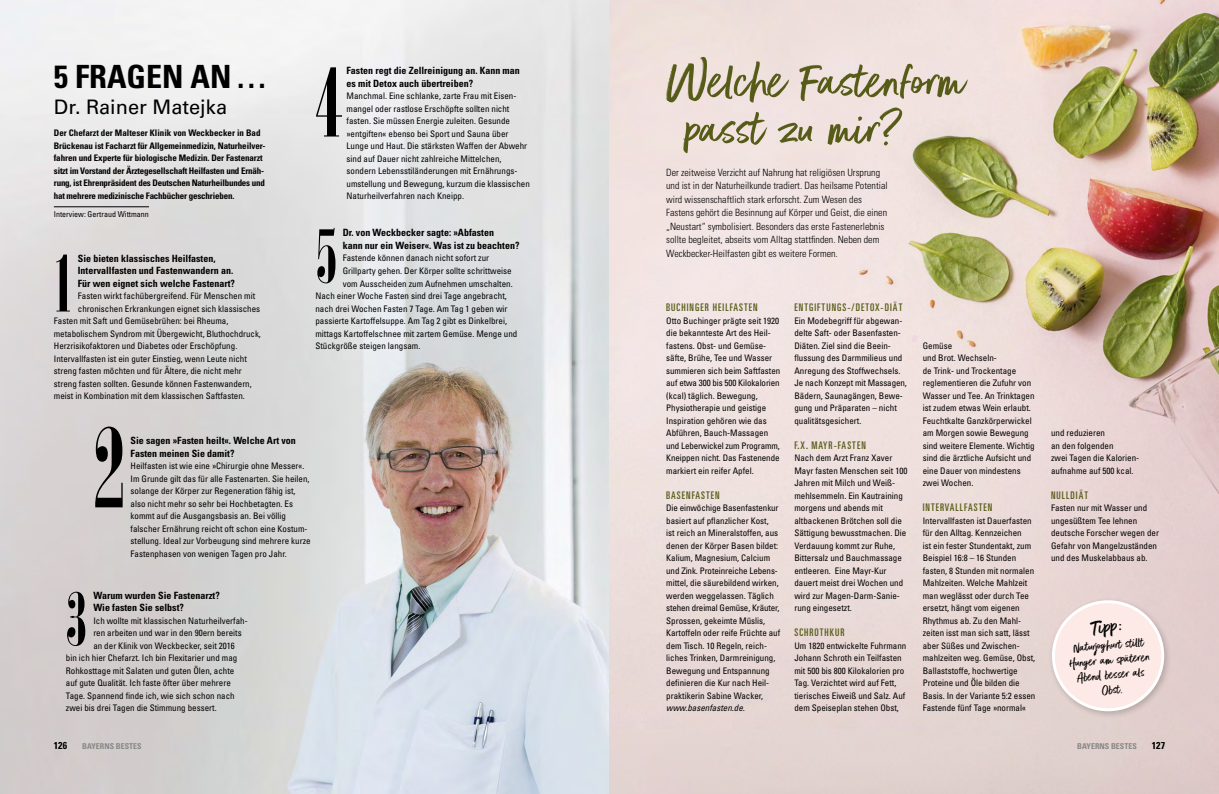
<style>
.page{position:relative;width:1219px;height:794px;background:#fff}
.page>*{position:absolute;margin:0;border:0;box-sizing:border-box;transform-origin:0 0}
.t1{font:119.6px "Arsis D";color:#000}
.t2{font:102.1px "Arsis D";color:#000}
.t3{font:84.1px "Arsis D";color:#000}
.t4{font:80.1px "Arsis D";color:#000}
.t5{font:79.5px "Arsis D";color:#000}
.t6{font:57px/47.5px "Better Times";color:#565b17}
.t7{font:700 condensed 32px "Univers LT";color:#000}
.t8{font:25px "Better Times";color:#000}
.t9{font:20px "Univers LT";color:#000}
.t10{font:15px/15px "Better Times";color:#000;text-align:center}
.t11{font:ultra-condensed 10.5px "Univers LT";letter-spacing:.1em;color:#565b17}
.t12{font:300 condensed 10px/13.5px "Univers LT";color:#000}
.t13{font:700 condensed 10px/12.5px "Univers LT";color:#000}
.t14{font:condensed 9px/12.5px "Univers LT";color:#000}
.t15{font:700 condensed 9px/12.5px "Univers LT";letter-spacing:-.02em;color:#000}
.t16{font:italic condensed 9px "Univers LT";color:#000}
.t17{font:condensed 8px "Univers LT";color:#000}
.t18{font:700 condensed 8px "Univers LT";color:#878787}
</style>
<div class="page">
<img style="left:0;top:0;width:1219px;height:794px">
<hr style="left:54px;top:206px;width:95px;height:1px;background:#000">
<div style="left:1048px;top:596px;width:124px;height:123px;background:#000;opacity:.2"></div>
<div style="left:1053px;top:602px;width:110px;height:107px;background:#fde9e5;border-radius:50%"></div>
<div style="left:1052px;top:600px;width:112px;height:111px;border:3px solid #fff;border-radius:50%"></div>
<h3 class="t7" style="left:54px;top:57px;width:215px">5 FRAGEN AN …</h3>
<h3 class="t9" style="left:54px;top:95px;width:175px">Dr. Rainer Matejka</h3>
<p class="t15" style="left:54px;top:127px;width:213px">Der Chefarzt der Malteser Klinik von Weckbecker in Bad Brückenau ist Facharzt für Allgemeinmedizin, Naturheilver&shy;fahren und Experte für biologische Medizin. Der Fastenarzt sitzt im Vorstand der Ärztegesellschaft Heilfasten und Ernäh&shy;rung, ist Ehrenpräsident des Deutschen Naturheilbundes und hat mehrere medizinische Fachbücher geschrieben.</p>
<p class="t17" style="left:54px;top:209px;width:97px">Interview: Gertraud Wittmann</p>
<p class="t13" style="left:346px;top:64px;width:175px">Fasten regt die Zellreinigung an. Kann man es mit Detox auch übertreiben?</p>
<p class="t14" style="left:346px;top:90px;width:185px">Manchmal. Eine schlanke, zarte Frau mit Eisen&shy;mangel oder rastlose Erschöpfte sollten nicht fasten. Sie müssen Energie zuleiten. Gesunde »entgiften« ebenso bei Sport und Sauna über Lunge und Haut. Die stärksten Waffen der Abwehr sind auf Dauer nicht zahlreiche Mittelchen, sondern Lebensstiländerungen mit Ernährungs&shy;umstellung und Bewegung, kurzum die klassischen Naturheilverfahren nach Kneipp.</p>
<h2 class="t2" style="left:315px;top:51px;width:29px">4</h2>
<h3 class="t4" style="left:315px;top:215px;width:23px">5</h3>
<p class="t13" style="left:343px;top:227px;width:178px">Dr. von Weckbecker sagte: »Abfasten<br>kann nur ein Weiser«. Was ist zu beachten?</p>
<p class="t14" style="left:343px;top:252px;width:148px">Fastende können danach nicht sofort zur</p>
<p class="t14" style="left:343px;top:264px;width:170px">Grillparty gehen. Der Körper sollte schrittweise</p>
<p class="t14" style="left:343px;top:277px;width:171px">vom Ausscheiden zum Aufnehmen umschalten.</p>
<p class="t14" style="left:315px;top:289px;width:193px">Nach einer Woche Fasten sind drei Tage angebracht,</p>
<p class="t14" style="left:315px;top:302px;width:194px">nach drei Wochen Fasten 7 Tage. Am Tag 1 geben wir</p>
<p class="t14" style="left:315px;top:314px;width:193px">passierte Kartoffelsuppe. Am Tag 2 gibt es Dinkelbrei,</p>
<p class="t14" style="left:315px;top:327px;width:203px">mittags Kartoffelschnee mit zartem Gemüse. Menge und</p>
<p class="t14" style="left:315px;top:339px;width:106px">Stückgröße steigen langsam.</p>
<p class="t13" style="left:78px;top:252px;width:159px">Sie bieten klassisches Heilfasten,<br>Intervallfasten und Fastenwandern an.<br>Für wen eignet sich welche Fastenart?</p>
<p class="t14" style="left:78px;top:290px;width:179px">Fasten wirkt fachübergreifend. Für Menschen mit</p>
<p class="t14" style="left:78px;top:302px;width:184px">chronischen Erkrankungen eignet sich klassisches</p>
<p class="t14" style="left:54px;top:315px;width:176px">Fasten mit Saft und Gemüsebrühen: bei Rheuma,</p>
<p class="t14" style="left:54px;top:327px;width:209px">metabolischem Syndrom mit Übergewicht, Bluthochdruck,</p>
<p class="t14" style="left:54px;top:340px;width:185px">Herzrisikofaktoren und Diabetes oder Erschöpfung.</p>
<p class="t14" style="left:54px;top:352px;width:194px">Intervallfasten ist ein guter Einstieg, wenn Leute nicht</p>
<p class="t14" style="left:54px;top:365px;width:189px">streng fasten möchten und für Ältere, die nicht mehr</p>
<p class="t14" style="left:54px;top:377px;width:199px">streng fasten sollten. Gesunde können Fastenwandern,</p>
<p class="t14" style="left:54px;top:390px;width:192px">meist in Kombination mit dem klassischen Saftfasten.</p>
<h1 class="t1" style="left:93px;top:407px;width:34px">2</h1>
<h3 class="t3" style="left:54px;top:241px;width:20px">1</h3>
<p class="t13" style="left:131px;top:434px;width:167px">Sie sagen »Fasten heilt«. Welche Art von<br>Fasten meinen Sie damit?</p>
<p class="t14" style="left:131px;top:460px;width:182px">Heilfasten ist wie eine »Chirurgie ohne Messer«.<br>Im Grunde gilt das für alle Fastenarten. Sie heilen, solange der Körper zur Regeneration fähig ist, also nicht mehr so sehr bei Hochbetagten. Es kommt auf die Ausgangsbasis an. Bei völlig falscher Ernährung reicht oft schon eine Kostum&shy;stellung. Ideal zur Vorbeugung sind mehrere kurze Fastenphasen von wenigen Tagen pro Jahr.</p>
<h3 class="t5" style="left:66px;top:578px;width:22px">3</h3>
<p class="t13" style="left:93px;top:589px;width:128px">Warum wurden Sie Fastenarzt?<br>Wie fasten Sie selbst?</p>
<p class="t14" style="left:93px;top:614px;width:156px">Ich wollte mit klassischen Naturheilverfah-</p>
<p class="t14" style="left:93px;top:626px;width:150px">ren arbeiten und war in den 90ern bereits</p>
<p class="t14" style="left:93px;top:639px;width:143px">an der Klinik von Weckbecker, seit 2016</p>
<p class="t14" style="left:66px;top:651px;width:173px">bin ich hier Chefarzt. Ich bin Flexitarier und mag</p>
<p class="t14" style="left:66px;top:664px;width:170px">Rohkosttage mit Salaten und guten Ölen, achte</p>
<p class="t14" style="left:66px;top:676px;width:166px">auf gute Qualität. Ich faste öfter über mehrere</p>
<p class="t14" style="left:66px;top:689px;width:170px">Tage. Spannend finde ich, wie sich schon nach</p>
<p class="t14" style="left:66px;top:701px;width:152px">zwei bis drei Tagen die Stimmung bessert.</p>
<h3 class="t6" style="left:686px;top:61px;width:281px;text-indent:-20px">Welche Fastenform passt zu mir?</h3>
<p class="t12" style="left:666px;top:165px;width:223px">Der zeitweise Verzicht auf Nahrung hat religiösen Ursprung und ist in der Naturheilkunde tradiert. Das heilsame Potential wird wissenschaftlich stark erforscht. Zum Wesen des Fastens gehört die Besinnung auf Körper und Geist, die einen „Neustart“ symbolisiert. Besonders das erste Fastenerlebnis sollte begleitet, abseits vom Alltag stattfinden. Neben dem Weckbecker-Heilfasten gibt es weitere Formen.</p>
<p class="t11" style="left:666px;top:301px;width:93px">BUCHINGER HEILFASTEN</p>
<p class="t14" style="left:666px;top:314px;width:116px">Otto Buchinger prägte seit 1920 die bekannteste Art des Heil - fastens. Obst- und Gemüse&shy;säfte, Brühe, Tee und Wasser summieren sich beim Saftfasten auf etwa 300 bis 500 Kilokalorien (kcal) täglich. Bewegung,<br>Physiotherapie und geistige<br>Inspiration gehören wie das<br>Abführen, Bauch-Massagen und Leberwickel zum Programm,<br>Kneippen nicht. Das Fastenende markiert ein reifer Apfel.</p>
<p class="t11" style="left:666px;top:489px;width:55px">BASENFASTEN</p>
<p class="t14" style="left:666px;top:501px;width:116px">Die einwöchige Basenfastenkur basiert auf pflanzlicher Kost,<br>ist reich an Mineralstoffen, aus denen der Körper Basen bildet:<br>Kalium, Magnesium, Calcium und Zink. Proteinreiche Lebens&shy;mittel, die säurebildend wirken, werden weggelassen. Täglich stehen dreimal Gemüse, Kräuter,<br>Sprossen, gekeimte Müslis,<br>Kartoffeln oder reife Früchte auf dem Tisch. 10 Regeln, reich&shy;liches Trinken, Darmreinigung,<br>Bewegung und Entspannung definieren die Kur nach Heil&shy;praktikerin Sabine Wacker,</p>
<p class="t16" style="left:666px;top:702px;width:80px">www.basenfasten.de.</p>
<p class="t11" style="left:794px;top:301px;width:109px">ENTGIFTUNGS-/DETOX-DIÄT</p>
<p class="t14" style="left:794px;top:314px;width:114px">Ein Modebegriff für abgewan&shy;delte Saft- oder Basenfasten-<br>Diäten. Ziel sind die Beein&shy;flussung des Darmmilieus und<br>Anregung des Stoffwechsels.<br>Je nach Konzept mit Massagen,<br>Bädern, Saunagängen, Bewe&shy;gung und Präparaten – nicht qualitätsgesichert.</p>
<p class="t11" style="left:794px;top:439px;width:73px">F.X. MAYR-FASTEN</p>
<p class="t14" style="left:794px;top:451px;width:114px">Nach dem Arzt Franz Xaver<br>Mayr fasten Menschen seit 100<br>Jahren mit Milch und Weiß&shy;mehlsemmeln. Ein Kautraining morgens und abends mit altbackenen Brötchen soll die<br>Sättigung bewusstmachen. Die<br>Verdauung kommt zur Ruhe,<br>Bittersalz und Bauchmassage entleeren. Eine Mayr-Kur dauert meist drei Wochen und wird zur Magen-Darm-Sanie&shy;rung eingesetzt.</p>
<p class="t11" style="left:794px;top:626px;width:52px">SCHROTHKUR</p>
<p class="t14" style="left:794px;top:639px;width:113px">Um 1820 entwickelte Fuhrmann<br>Johann Schroth ein Teilfasten mit 500 bis 800 Kilokalorien pro<br>Tag. Verzichtet wird auf Fett, tierisches Eiweiß und Salz. Auf dem Speiseplan stehen Obst,</p>
<p class="t14" style="left:923px;top:339px;width:113px">Gemüse<br>und Brot. Wechseln-<br>de Trink- und Trockentage reglementieren die Zufuhr von<br>Wasser und Tee. An Trinktagen ist zudem etwas Wein erlaubt.<br>Feuchtkalte Ganzkörperwickel am Morgen sowie Bewegung sind weitere Elemente. Wichtig sind die ärztliche Aufsicht und eine Dauer von mindestens zwei Wochen.</p>
<p class="t11" style="left:923px;top:501px;width:71px">INTERVALLFASTEN</p>
<p class="t14" style="left:923px;top:514px;width:114px">Intervallfasten ist Dauerfasten für den Alltag. Kennzeichen<br>ist ein fester Stundentakt, zum<br>Beispiel 16:8 – 16 Stunden fasten, 8 Stunden mit normalen<br>Mahlzeiten. Welche Mahlzeit man weglässt oder durch Tee ersetzt, hängt vom eigenen<br>Rhythmus ab. Zu den Mahl&shy;zeiten isst man sich satt, lässt aber Süßes und Zwischen&shy;mahlzeiten weg. Gemüse, Obst,<br>Ballaststoffe, hochwertige<br>Proteine und Öle bilden die<br>Basis. In der Variante 5:2 essen<br>Fastende fünf Tage »normal«</p>
<p class="t14" style="left:1051px;top:426px;width:90px">und reduzieren<br>an den folgenden<br>zwei Tagen die Kalorien&shy;aufnahme auf 500 kcal.</p>
<p class="t11" style="left:1051px;top:489px;width:39px">NULLDIÄT</p>
<p class="t14" style="left:1051px;top:501px;width:109px">Fasten nur mit Wasser und ungesüßtem Tee lehnen deutsche Forscher wegen der<br>Gefahr von Mangelzuständen und des Muskelabbaus ab.</p>
<h3 class="t8" style="left:1090px;top:614px;width:33px;rotate:-5deg">Tipp:</h3>
<h3 class="t10" style="left:1068px;top:642px;width:82px;rotate:-5deg">Naturjoghurt stillt<br>Hunger am späteren<br>Abend besser als<br>Obst.</h3>
<p class="t13" style="left:54px;top:739px;width:15px">126</p>
<p class="t18" style="left:82px;top:741px;width:61px">BAYERNS BESTES</p>
<p class="t18" style="left:1077px;top:741px;width:61px">BAYERNS BESTES</p>
<p class="t13" style="left:1152px;top:739px;width:15px">127</p>
</div>
